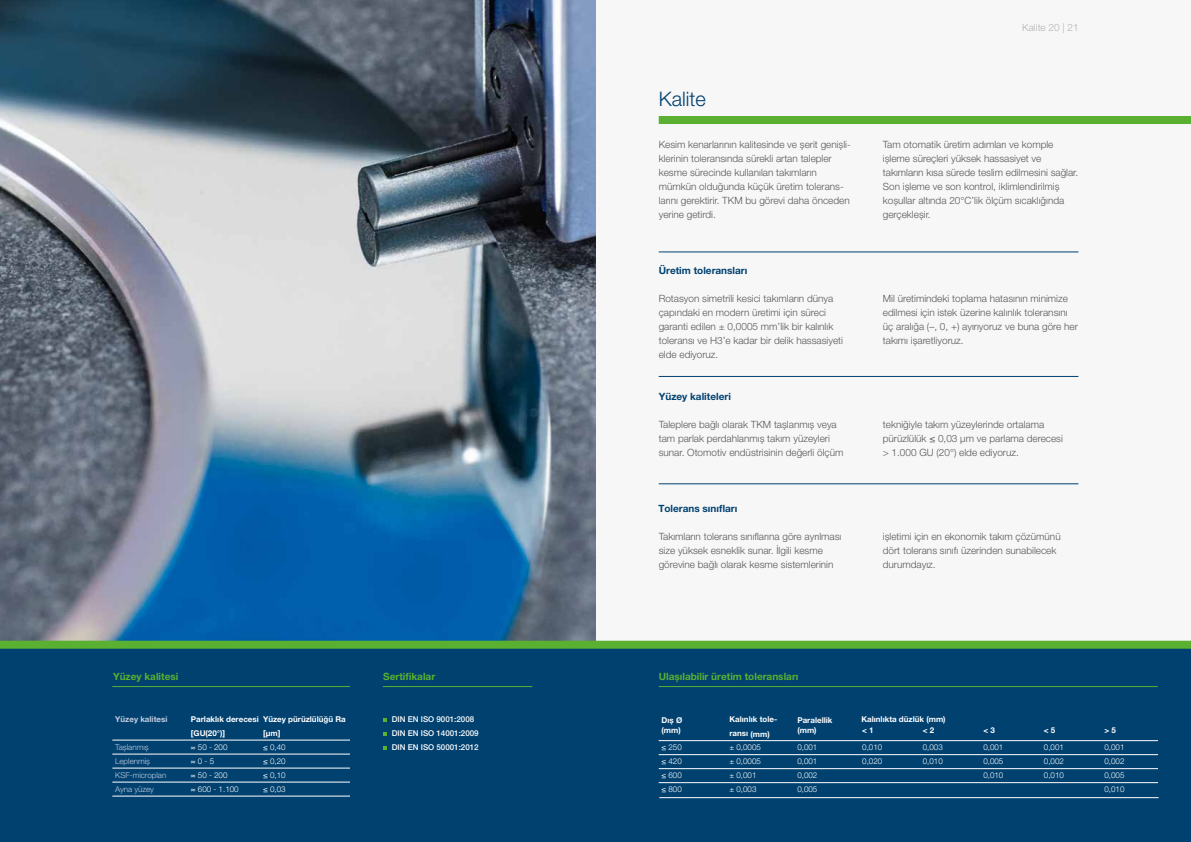
<style>
.page{position:relative;width:1191px;height:842px;background:#fff}
.page>*{position:absolute;margin:0;border:0;box-sizing:border-box;transform-origin:0 0}
.t1{font:300 20px "Helvetica Neue LT Pro";color:#004170}
.t2{font:300 10px/14px "Helvetica Neue LT Pro";color:#575756}
.t3{font:700 10px "Helvetica Neue LT Pro";color:#5ab031}
.t4{font:700 10px "Helvetica Neue LT Pro";color:#004170}
.t5{font:300 10px "Helvetica Neue LT Pro";color:#b3b2b2}
.t6{font:300 8px/14px "Helvetica Neue LT Pro";color:#fff;text-align:justify}
.t7{font:700 8px/14px "Helvetica Neue LT Pro";color:#fff}
.t8{font:500 8px/14px "Helvetica Neue LT Pro";color:#fff}
.t9{font:300 8px/14px "Helvetica Neue LT Pro";color:#c4cee1}
.t10{font:700 8px "Helvetica Neue LT Pro";color:#c4cee1}
</style>
<div class="page">
<img style="left:595px;top:0;width:596px;height:641px">
<img style="left:0;top:0;width:595px;height:641px">
<div style="left:658px;top:116px;width:533px;height:8px;background:#5ab031"></div>
<hr style="left:658px;top:252px;width:420px;height:1px;background:#004170">
<hr style="left:658px;top:376px;width:420px;height:1px;background:#004170">
<div style="left:0;top:649px;width:1191px;height:193px;background:#004170"></div>
<div style="left:0;top:641px;width:1191px;height:8px;background:#5ab031"></div>
<hr style="left:658px;top:484px;width:420px;height:1px;background:#004170">
<hr style="left:658px;top:686px;width:499px;height:1px;background:#5ab031">
<hr style="left:112px;top:740px;width:238px;height:1px;background:#fff">
<hr style="left:112px;top:754px;width:238px;height:1px;background:#fff">
<hr style="left:112px;top:768px;width:238px;height:1px;background:#fff">
<hr style="left:112px;top:796px;width:238px;height:1px;background:#fff">
<hr style="left:112px;top:782px;width:238px;height:1px;background:#fff">
<hr style="left:112px;top:686px;width:238px;height:1px;background:#5ab031">
<svg style="left:383px;top:718px;width:4px;height:4px"></svg>
<svg style="left:383px;top:732px;width:4px;height:4px"></svg>
<svg style="left:383px;top:746px;width:4px;height:4px"></svg>
<hr style="left:383px;top:686px;width:149px;height:1px;background:#5ab031">
<hr style="left:658px;top:740px;width:500px;height:1px;background:#fff">
<hr style="left:658px;top:754px;width:500px;height:1px;background:#fff">
<hr style="left:658px;top:768px;width:500px;height:1px;background:#fff">
<hr style="left:658px;top:782px;width:500px;height:1px;background:#fff">
<hr style="left:659px;top:797px;width:499px;height:1px;background:#fff">
<p class="t5" style="left:1022px;top:22px;width:58px">Kalite 20 | 21</p>
<h1 class="t1" style="left:658px;top:87px;width:49px">Kalite</h1>
<p class="t2" style="left:658px;top:137px;width:194px">Kesim kenarlarının kalitesinde ve şerit genişli&shy;klerinin toleransında sürekli artan talepler kesme sürecinde kullanılan takımların mümkün olduğunda küçük üretim tolerans&shy;larını gerektirir. TKM bu görevi daha önceden yerine getirdi.</p>
<p class="t2" style="left:883px;top:137px;width:197px">Tam otomatik üretim adımları ve komple işleme süreçleri yüksek hassasiyet ve takımların kısa sürede teslim edilmesini sağlar.<br>Son işleme ve son kontrol, iklimlendirilmiş koşullar altında 20°C’lik ölçüm sıcaklığında gerçekleşir.</p>
<p class="t4" style="left:658px;top:264px;width:90px">Üretim toleransları</p>
<p class="t2" style="left:658px;top:291px;width:186px">Rotasyon simetrili kesici takımların dünya çapındaki en modern üretimi için süreci garanti edilen ± 0,0005 mm’lik bir kalınlık toleransı ve H3’e kadar bir delik hassasiyeti elde ediyoruz.</p>
<p class="t2" style="left:883px;top:291px;width:196px">Mil üretimindeki toplama hatasının minimize edilmesi için istek üzerine kalınlık toleransını üç aralığa (–, 0, +) ayırıyoruz ve buna göre her takımı işaretliyoruz.</p>
<p class="t4" style="left:658px;top:390px;width:74px">Yüzey kaliteleri</p>
<p class="t2" style="left:658px;top:417px;width:186px">Taleplere bağlı olarak TKM taşlanmış veya tam parlak perdahlanmış takım yüzeyleri sunar. Otomotiv endüstrisinin değerli ölçüm</p>
<p class="t2" style="left:883px;top:417px;width:182px">tekniğiyle takım yüzeylerinde ortalama pürüzlülük ≤ 0,03 μm ve parlama derecesi &gt; 1.000 GU (20°) elde ediyoruz.</p>
<p class="t4" style="left:658px;top:502px;width:81px">Tolerans sınıfları</p>
<p class="t2" style="left:658px;top:529px;width:184px">Takımların tolerans sınıflarına göre ayrılması size yüksek esneklik sunar. İlgili kesme görevine bağlı olarak kesme sistemlerinin</p>
<p class="t2" style="left:883px;top:529px;width:179px">işletimi için en ekonomik takım çözümünü dört tolerans sınıfı üzerinden sunabilecek durumdayız.</p>
<p class="t3" style="left:113px;top:670px;width:67px">Yüzey kalitesi</p>
<p class="t3" style="left:383px;top:670px;width:54px">Sertifikalar</p>
<p class="t8" style="left:392px;top:712px;width:89px">DIN EN ISO 9001:2008<br>DIN EN ISO 14001:2009<br>DIN EN ISO 50001:2012</p>
<p class="t7" style="left:661px;top:715px;width:22px;line-height:10px">Dış Ø (mm)</p>
<p class="t3" style="left:658px;top:670px;width:141px">Ulaşılabilir üretim toleransları</p>
<p class="t7" style="left:263px;top:712px;width:84px">Yüzey pürüzlülüğü Ra [µm]</p>
<p class="t6" style="left:263px;top:740px;width:24px">≤ 0,40 ≤ 0,20 ≤ 0,10 ≤ 0,03</p>
<p class="t10" style="left:115px;top:714px;width:54px">Yüzey kalitesi</p>
<p class="t9" style="left:115px;top:740px;width:53px">Taşlanmış<br>Leplenmiş<br>KSF-microplan<br>Ayna yüzey</p>
<p class="t7" style="left:191px;top:712px;width:69px">Parlaklık derecesi [GU(20°)]</p>
<p class="t6" style="left:191px;top:740px;width:49px;text-align:left">≈ 50 - 200<br>≈ 0 - 5<br>≈ 50 - 200<br>≈ 600 - 1.100</p>
<p class="t7" style="left:729px;top:712px;width:49px">Kalınlık tole&shy;ransı (mm)</p>
<p class="t6" style="left:729px;top:740px;width:33px;text-align:left">± 0,0005 ± 0,0005 ± 0,001 ± 0,003</p>
<p class="t7" style="left:797px;top:715px;width:37px;line-height:10px">Paralellik (mm)</p>
<p class="t6" style="left:797px;top:740px;width:22px">0,001<br>0,001<br>0,002<br>0,005</p>
<p class="t6" style="left:661px;top:740px;width:22px">≤ 250 ≤ 420 ≤ 600 ≤ 800</p>
<p class="t7" style="left:861px;top:712px;width:86px">Kalınlıkta düzlük (mm)</p>
<p class="t7" style="left:862px;top:723px;width:13px">&lt; 1</p>
<p class="t6" style="left:862px;top:740px;width:22px">0,010<br>0,020</p>
<p class="t7" style="left:922px;top:723px;width:13px">&lt; 2</p>
<p class="t6" style="left:922px;top:740px;width:22px">0,003<br>0,010</p>
<p class="t7" style="left:983px;top:723px;width:13px">&lt; 3</p>
<p class="t6" style="left:983px;top:740px;width:22px">0,001<br>0,005<br>0,010</p>
<p class="t7" style="left:1044px;top:723px;width:13px">&lt; 5</p>
<p class="t6" style="left:1044px;top:740px;width:22px">0,001<br>0,002<br>0,010</p>
<p class="t7" style="left:1104px;top:723px;width:13px">&gt; 5</p>
<p class="t6" style="left:1104px;top:740px;width:22px">0,001<br>0,002<br>0,005<br>0,010</p>
</div>
